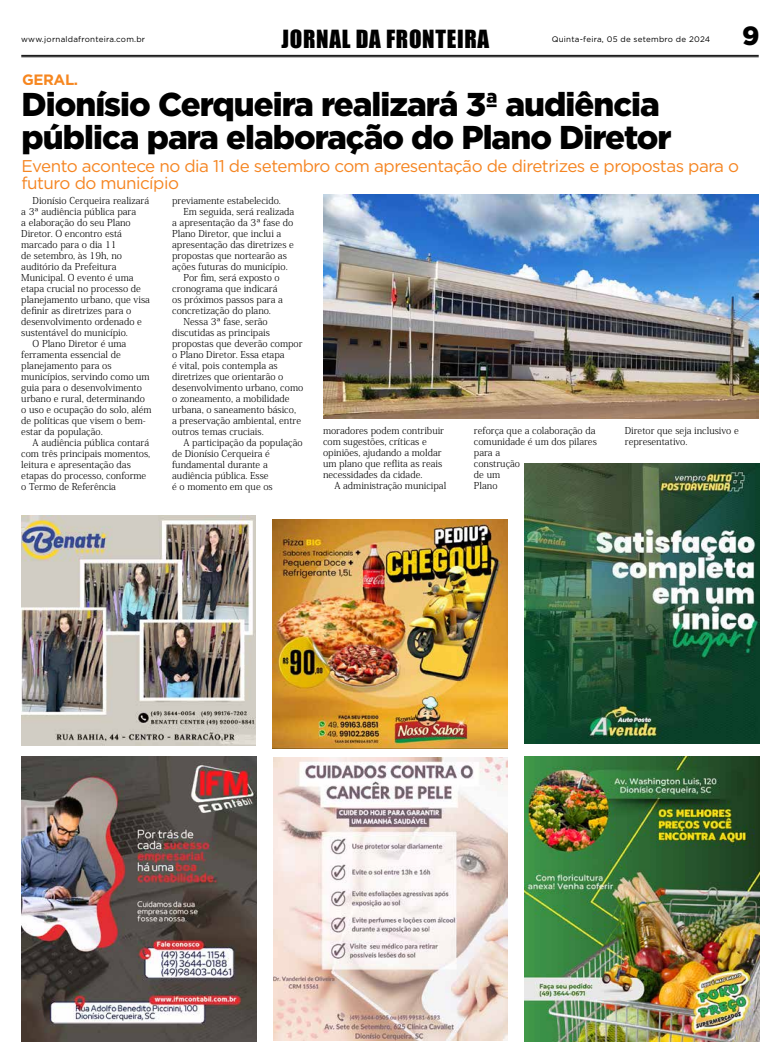
<style>
.page{position:relative;width:780px;height:1063px;background:#fff}
.page>*{position:absolute;margin:0;border:0;box-sizing:border-box;transform-origin:0 0}
.t1{font:900 33px/33px "Gotham";letter-spacing:-.03em;color:#000}
.t2{font:900 26.3px "Gotham";color:#000}
.t3{font:23px "Impact";letter-spacing:.03em;color:#000}
.t4{font:17px/17px "Gotham";letter-spacing:-.03em;color:#f58522}
.t5{font:700 15px "Gotham";letter-spacing:-.03em;color:#f6861f}
.t6{font:300 9.5px/11px "Koz Min Pro";color:#000}
.t7{font:8px "Gotham";letter-spacing:.03em;color:#000}
</style>
<div class="page">
<hr style="left:21px;top:55px;width:737px;height:1px;background:#000">
<hr style="left:21px;top:56px;width:737px;height:1px;background:#000">
<img style="left:21px;top:757px;width:235px;height:285px">
<img style="left:273px;top:758px;width:234px;height:283px">
<img style="left:525px;top:757px;width:234px;height:285px">
<img style="left:273px;top:519px;width:234px;height:229px">
<img style="left:21px;top:516px;width:235px;height:230px">
<img style="left:525px;top:463px;width:234px;height:280px">
<img style="left:323px;top:195px;width:435px;height:223px">
<p class="t7" style="left:21px;top:34px;width:125px">www.jornaldafronteira.com.br</p>
<h3 class="t3" style="left:281px;top:21px;width:209px">JORNAL DA FRONTEIRA</h3>
<p class="t7" style="left:551px;top:34px;width:160px">Quinta-feira, 05 de setembro de 2024</p>
<h2 class="t2" style="left:742px;top:20px;width:19px">9</h2>
<h3 class="t5" style="left:22px;top:70px;width:57px">GERAL.</h3>
<h1 class="t1" style="left:22px;top:87px;width:651px">Dionísio Cerqueira realizará 3ª audiência pública para elaboração do Plano Diretor</h1>
<h3 class="t4" style="left:22px;top:157px;width:719px">Evento acontece no dia 11 de setembro com apresentação de diretrizes e propostas para o futuro do município</h3>
<p class="t6" style="left:33px;top:195px;width:118px">Dionísio Cerqueira realizará</p>
<p class="t6" style="left:21px;top:206px;width:116px">a 3ª audiência pública para</p>
<p class="t6" style="left:21px;top:217px;width:111px">a elaboração do seu Plano</p>
<p class="t6" style="left:21px;top:228px;width:102px">Diretor. O encontro está</p>
<p class="t6" style="left:21px;top:239px;width:97px">marcado para o dia 11</p>
<p class="t6" style="left:21px;top:250px;width:102px">de setembro, às 19h, no</p>
<p class="t6" style="left:21px;top:261px;width:97px">auditório da Prefeitura</p>
<p class="t6" style="left:21px;top:272px;width:114px">Municipal. O evento é uma</p>
<p class="t6" style="left:21px;top:283px;width:121px">etapa crucial no processo de</p>
<p class="t6" style="left:21px;top:294px;width:130px">planejamento urbano, que visa</p>
<p class="t6" style="left:21px;top:305px;width:112px">definir as diretrizes para o</p>
<p class="t6" style="left:21px;top:316px;width:122px">desenvolvimento ordenado e</p>
<p class="t6" style="left:21px;top:327px;width:108px">sustentável do município.</p>
<p class="t6" style="left:33px;top:338px;width:95px">O Plano Diretor é uma</p>
<p class="t6" style="left:21px;top:349px;width:101px">ferramenta essencial de</p>
<p class="t6" style="left:21px;top:360px;width:92px">planejamento para os</p>
<p class="t6" style="left:21px;top:371px;width:130px">municípios, servindo como um</p>
<p class="t6" style="left:21px;top:382px;width:122px">guia para o desenvolvimento</p>
<p class="t6" style="left:21px;top:393px;width:125px">urbano e rural, determinando</p>
<p class="t6" style="left:21px;top:404px;width:132px">o uso e ocupação do solo, além</p>
<p class="t6" style="left:21px;top:415px;width:126px">de políticas que visem o bem-</p>
<p class="t6" style="left:21px;top:426px;width:83px">estar da população.</p>
<p class="t6" style="left:33px;top:437px;width:118px">A audiência pública contará</p>
<p class="t6" style="left:21px;top:448px;width:130px">com três principais momentos,</p>
<p class="t6" style="left:21px;top:459px;width:111px">leitura e apresentação das</p>
<p class="t6" style="left:21px;top:470px;width:127px">etapas do processo, conforme</p>
<p class="t6" style="left:21px;top:481px;width:96px">o Termo de Referência</p>
<p class="t6" style="left:172px;top:195px;width:110px">previamente estabelecido.</p>
<p class="t6" style="left:183px;top:206px;width:112px">Em seguida, será realizada</p>
<p class="t6" style="left:172px;top:217px;width:123px">a apresentação da 3ª fase do</p>
<p class="t6" style="left:172px;top:228px;width:111px">Plano Diretor, que inclui a</p>
<p class="t6" style="left:172px;top:239px;width:123px">apresentação das diretrizes e</p>
<p class="t6" style="left:172px;top:250px;width:116px">propostas que nortearão as</p>
<p class="t6" style="left:172px;top:261px;width:117px">ações futuras do município.</p>
<p class="t6" style="left:183px;top:272px;width:98px">Por fim, será exposto o</p>
<p class="t6" style="left:172px;top:283px;width:107px">cronograma que indicará</p>
<p class="t6" style="left:172px;top:294px;width:112px">os próximos passos para a</p>
<p class="t6" style="left:172px;top:305px;width:100px">concretização do plano.</p>
<p class="t6" style="left:183px;top:316px;width:86px">Nessa 3ª fase, serão</p>
<p class="t6" style="left:172px;top:327px;width:99px">discutidas as principais</p>
<p class="t6" style="left:172px;top:338px;width:132px">propostas que deverão compor</p>
<p class="t6" style="left:172px;top:349px;width:114px">o Plano Diretor. Essa etapa</p>
<p class="t6" style="left:172px;top:360px;width:107px">é vital, pois contempla as</p>
<p class="t6" style="left:172px;top:371px;width:113px">diretrizes que orientarão o</p>
<p class="t6" style="left:172px;top:382px;width:133px">desenvolvimento urbano, como</p>
<p class="t6" style="left:172px;top:393px;width:119px">o zoneamento, a mobilidade</p>
<p class="t6" style="left:172px;top:404px;width:125px">urbana, o saneamento básico,</p>
<p class="t6" style="left:172px;top:415px;width:130px">a preservação ambiental, entre</p>
<p class="t6" style="left:172px;top:426px;width:93px">outros temas cruciais.</p>
<p class="t6" style="left:183px;top:437px;width:121px">A participação da população</p>
<p class="t6" style="left:172px;top:448px;width:99px">de Dionísio Cerqueira é</p>
<p class="t6" style="left:172px;top:459px;width:97px">fundamental durante a</p>
<p class="t6" style="left:172px;top:470px;width:98px">audiência pública. Esse</p>
<p class="t6" style="left:172px;top:481px;width:102px">é o momento em que os</p>
<p class="t6" style="left:323px;top:425px;width:122px">moradores podem contribuir com sugestões, críticas e opiniões, ajudando a moldar um plano que reflita as reais necessidades da cidade.</p>
<p class="t6" style="left:334px;top:480px;width:113px">A administração municipal</p>
<p class="t6" style="left:474px;top:425px;width:124px">reforça que a colaboração da comunidade é um dos pilares para a<br>construção<br>de um<br>Plano</p>
<p class="t6" style="left:624px;top:425px;width:115px">Diretor que seja inclusivo e representativo.</p>
</div>
